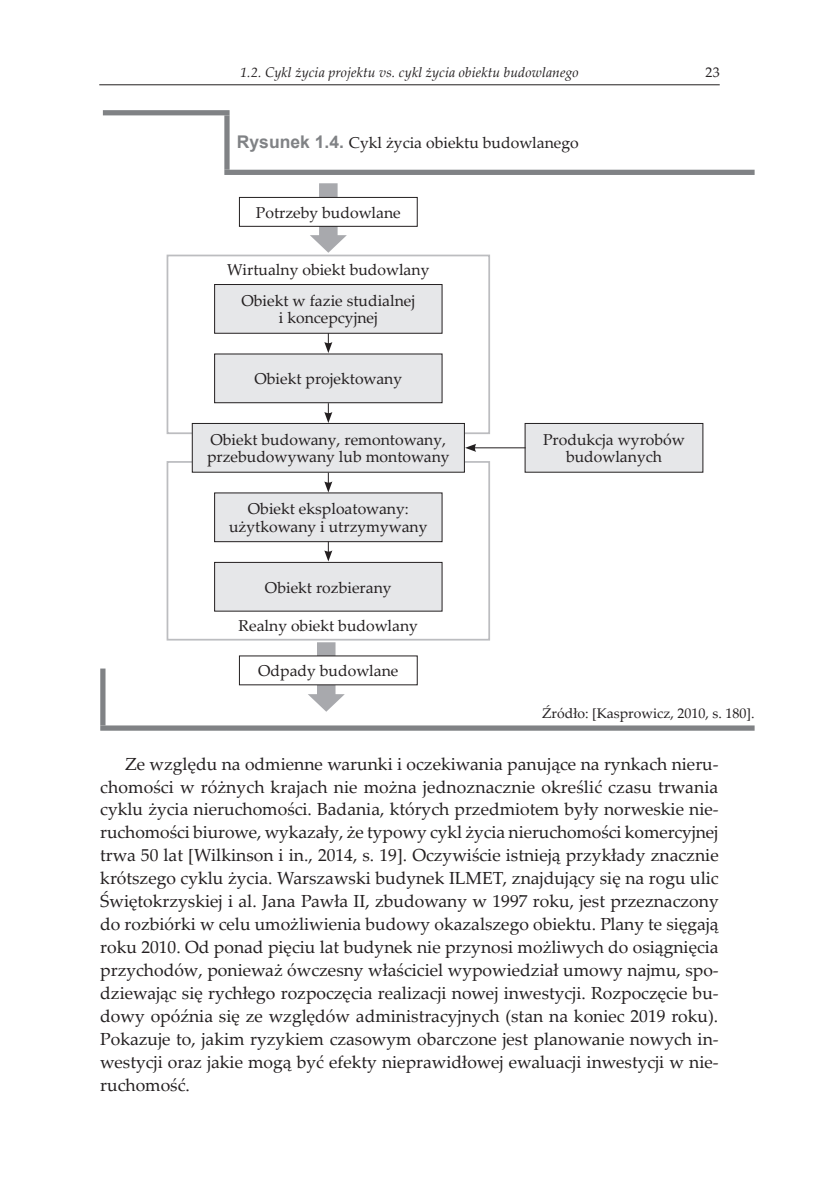
<style>
.page{position:relative;width:819px;height:1181px;background:#fff}
.page>*{position:absolute;margin:0;border:0;box-sizing:border-box;transform-origin:0 0}
.t1{font:17.5px/22.9px "Palatino Linotype";color:#231f20;text-align:justify}
.t2{font:15.75px/17.5px "Palatino Linotype";color:#231f20;text-align:center}
.t3{font:italic 14px "Palatino Linotype";letter-spacing:.01em;color:#231f20}
.t4{font:14px "Palatino Linotype";color:#231f20}
.s1{font-family:"Arial";font-weight:700;font-size:17.5px;color:#808285}
</style>
<div class="page">
<hr style="left:99px;top:84px;width:620px;height:1px;background:#231f20">
<div style="left:103px;top:110px;width:126px;height:5px;background:#808285"></div>
<div style="left:224px;top:115px;width:5px;height:55px;background:#808285"></div>
<div style="left:224px;top:170px;width:530px;height:5px;background:#808285"></div>
<div style="left:100px;top:668px;width:5px;height:57px;background:#808285"></div>
<div style="left:100px;top:725px;width:127px;height:5px;background:#808285"></div>
<div style="left:227px;top:725px;width:527px;height:5px;background:#808285"></div>
<div style="left:525px;top:423px;width:177px;height:49px;background:#e6e7e9"></div>
<div style="left:524px;top:423px;width:179px;height:49px;border:1px solid #231f20"></div>
<svg style="left:310px;top:183px;width:37px;height:70px"></svg>
<svg style="left:308px;top:642px;width:37px;height:70px"></svg>
<div style="left:239px;top:656px;width:178px;height:29px;background:#fff"></div>
<div style="left:239px;top:197px;width:178px;height:29px;background:#fff"></div>
<div style="left:239px;top:197px;width:178px;height:30px;border:1px solid #231f20"></div>
<div style="left:166px;top:255px;width:324px;height:179px;border:2px solid #bcbdc0"></div>
<div style="left:214px;top:284px;width:228px;height:49px;background:#e6e7e9"></div>
<div style="left:214px;top:284px;width:228px;height:50px;border:1px solid #231f20"></div>
<div style="left:214px;top:354px;width:228px;height:49px;background:#e6e7e9"></div>
<div style="left:214px;top:353px;width:228px;height:50px;border:1px solid #231f20"></div>
<div style="left:166px;top:461px;width:324px;height:179px;border:2px solid #bcbdc0"></div>
<div style="left:214px;top:493px;width:228px;height:49px;background:#e6e7e9"></div>
<div style="left:214px;top:492px;width:228px;height:50px;border:1px solid #231f20"></div>
<div style="left:214px;top:562px;width:228px;height:49px;background:#e6e7e9"></div>
<div style="left:214px;top:562px;width:228px;height:49px;border:1px solid #231f20"></div>
<div style="left:192px;top:423px;width:272px;height:49px;background:#e6e7e9"></div>
<div style="left:192px;top:423px;width:273px;height:49px;border:1px solid #231f20"></div>
<svg style="left:324px;top:333px;width:8px;height:20px"></svg>
<svg style="left:324px;top:403px;width:8px;height:20px"></svg>
<svg style="left:324px;top:472px;width:8px;height:20px"></svg>
<svg style="left:324px;top:541px;width:8px;height:20px"></svg>
<hr style="left:473px;top:447px;width:52px;height:1px;background:#231f20">
<svg style="left:465px;top:444px;width:11px;height:8px"></svg>
<p class="t3" style="left:240px;top:62px;width:340px">1.2. Cykl życia projektu vs. cykl życia obiektu budowlanego</p>
<p class="t4" style="left:705px;top:63px;width:16px">23</p>
<p class="t2" style="left:237px;top:133px;width:343px"><span class="s1">Rysunek 1.4.</span> Cykl życia obiektu budowlanego</p>
<p class="t2" style="left:256px;top:203px;width:146px">Potrzeby budowlane</p>
<p class="t2" style="left:227px;top:260px;width:204px">Wirtualny obiekt budowlany</p>
<p class="t2" style="left:241px;top:291px;width:175px">Obiekt w fazie studialnej i koncepcyjnej</p>
<p class="t2" style="left:254px;top:369px;width:149px">Obiekt projektowany</p>
<p class="t2" style="left:207px;top:430px;width:244px;text-align:left">Obiekt budowany, remontowany, przebudowywany lub montowany</p>
<p class="t2" style="left:229px;top:499px;width:200px">Obiekt eksploatowany: użytkowany i utrzymywany</p>
<p class="t2" style="left:265px;top:578px;width:128px">Obiekt rozbierany</p>
<p class="t2" style="left:238px;top:616px;width:181px">Realny obiekt budowlany</p>
<p class="t2" style="left:258px;top:661px;width:142px">Odpady budowlane</p>
<p class="t2" style="left:543px;top:430px;width:143px">Produkcja wyrobów budowlanych</p>
<p class="t4" style="left:542px;top:703px;width:214px">Źródło: [Kasprowicz, 2010, s. 180].</p>
<p class="t1" style="left:100px;top:751px;width:620px;text-indent:25px">Ze względu na odmienne warunki i oczekiwania panujące na rynkach nieru&shy;chomości w różnych krajach nie można jednoznacznie określić czasu trwania cyklu życia nieruchomości. Badania, których przedmiotem były norweskie nie&shy;ruchomości biurowe, wykazały, że typowy cykl życia nieruchomości komercyjnej trwa 50 lat [Wilkinson i in., 2014, s. 19]. Oczywiście istnieją przykłady znacznie krótszego cyklu życia. Warszawski budynek ILMET, znajdujący się na rogu ulic Świętokrzyskiej i al. Jana Pawła II, zbudowany w 1997 roku, jest przeznaczony do rozbiórki w celu umożliwienia budowy okazalszego obiektu. Plany te sięgają roku 2010. Od ponad pięciu lat budynek nie przynosi możliwych do osiągnięcia przychodów, ponieważ ówczesny właściciel wypowiedział umowy najmu, spo&shy;dziewając się rychłego rozpoczęcia realizacji nowej inwestycji. Rozpoczęcie bu&shy;dowy opóźnia się ze względów administracyjnych (stan na koniec 2019 roku).<br>Pokazuje to, jakim ryzykiem czasowym obarczone jest planowanie nowych in&shy;westycji oraz jakie mogą być efekty nieprawidłowej ewaluacji inwestycji w nie&shy;ruchomość.</p>
</div>
